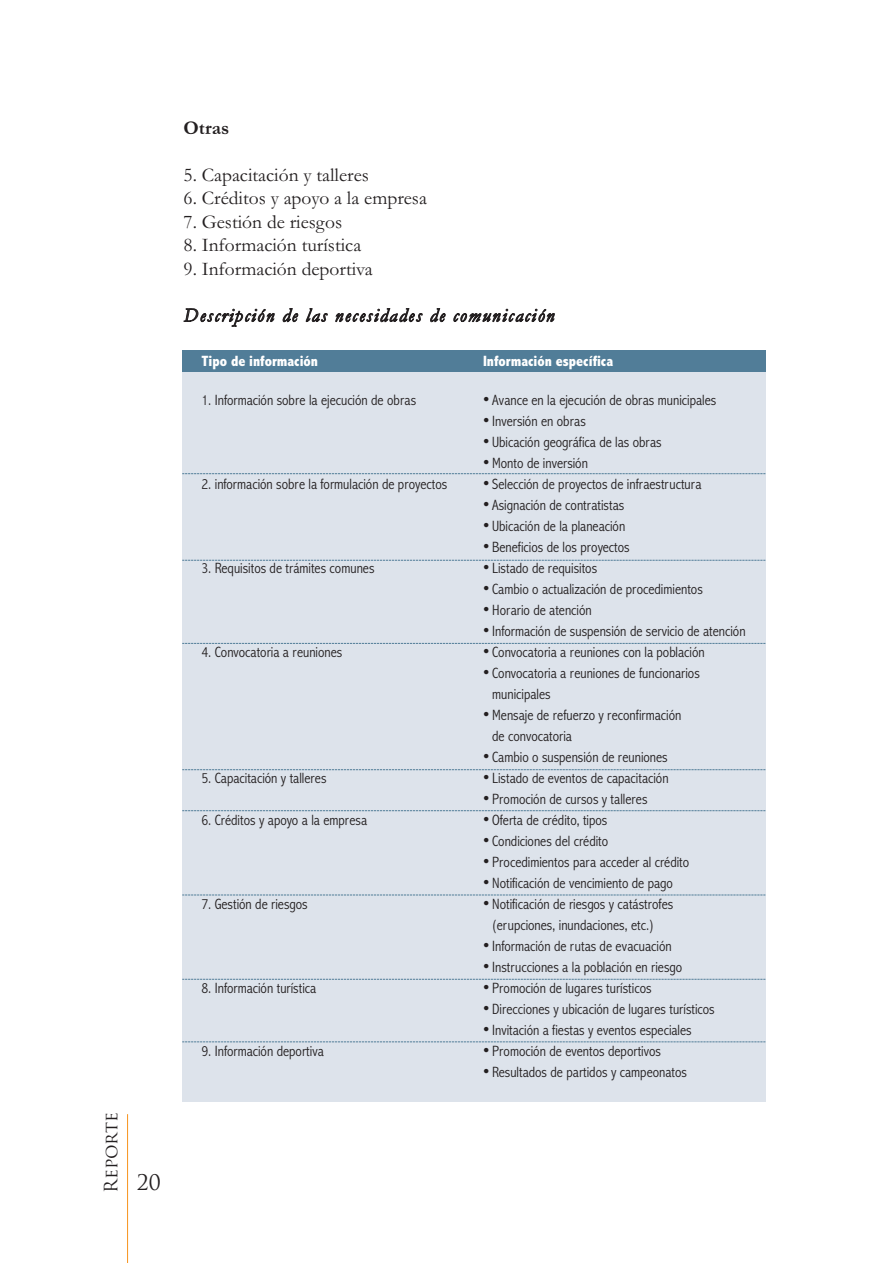
<style>
.page{position:relative;width:893px;height:1263px;background:#fff}
.page>*{position:absolute;margin:0;border:0;box-sizing:border-box;transform-origin:0 0}
.t1{font:21px "Trajan Pro";color:#231f20}
.t2{font:19.5px "Garamond";color:#231f20}
.t3{font:italic 19.5px "Garamond";letter-spacing:.08em;color:#231f20}
.t4{font:700 19.5px "Garamond";color:#231f20}
.t5{font:18px "Trajan Pro";color:#231f20}
.t6{font:300 condensed 15px/21px "Abadi";color:#231f20}
.t7{font:800 condensed 15px "Abadi";color:#fff}
.s1{font-family:"Garamond";font-weight:400;font-stretch:normal;font-size:18px}
</style>
<div class="page">
<div style="left:182px;top:371px;width:583px;height:731px;background:#dde3eb"></div>
<div style="left:182px;top:350px;width:583px;height:22px;background:#517d98"></div>
<hr style="left:127px;top:1114px;width:1px;height:149px;background:#f7931d">
<svg style="left:182px;top:473px;width:583px;height:1px"></svg>
<svg style="left:182px;top:560px;width:583px;height:1px"></svg>
<svg style="left:182px;top:643px;width:583px;height:1px"></svg>
<svg style="left:182px;top:769px;width:583px;height:1px"></svg>
<svg style="left:182px;top:810px;width:583px;height:1px"></svg>
<svg style="left:182px;top:895px;width:583px;height:1px"></svg>
<svg style="left:182px;top:979px;width:583px;height:1px"></svg>
<svg style="left:182px;top:1041px;width:583px;height:1px"></svg>
<p class="t5" style="left:104px;top:1193px;width:82px;rotate:-90deg">Reporte</p>
<h1 class="t1" style="left:137px;top:1174px;width:25px">20</h1>
<h2 class="t4" style="left:184px;top:116px;width:47px">Otras</h2>
<h2 class="t2" style="left:184px;top:163px;width:187px">5. Capacitación y talleres</h2>
<h2 class="t2" style="left:184px;top:186px;width:245px">6. Créditos y apoyo a la empresa</h2>
<h2 class="t2" style="left:184px;top:210px;width:160px">7. Gestión de riesgos</h2>
<h2 class="t2" style="left:184px;top:233px;width:179px">8. Información turística</h2>
<h2 class="t2" style="left:184px;top:257px;width:191px">9. Información deportiva</h2>
<h2 class="t3" style="left:184px;top:303px;width:372px">Descripción de las necesidades de comunicación</h2>
<p class="t7" style="left:201px;top:352px;width:118px">Tipo de información</p>
<p class="t7" style="left:483px;top:352px;width:132px">Información específica</p>
<p class="t6" style="left:201px;top:389px;width:216px">1. Información sobre la ejecución de obras</p>
<p class="t6" style="left:483px;top:389px;width:235px"><span class="s1">•</span> Avance en la ejecución de obras municipales</p>
<p class="t6" style="left:483px;top:410px;width:104px"><span class="s1">•</span> Inversión en obras</p>
<p class="t6" style="left:483px;top:431px;width:180px"><span class="s1">•</span> Ubicación geográfica de las obras</p>
<p class="t6" style="left:483px;top:452px;width:106px"><span class="s1">•</span> Monto de inversión</p>
<p class="t6" style="left:201px;top:473px;width:247px">2. información sobre la formulación de proyectos</p>
<p class="t6" style="left:483px;top:473px;width:220px"><span class="s1">•</span> Selección de proyectos de infraestructura</p>
<p class="t6" style="left:483px;top:494px;width:143px"><span class="s1">•</span> Asignación de contratistas</p>
<p class="t6" style="left:483px;top:515px;width:144px"><span class="s1">•</span> Ubicación de la planeación</p>
<p class="t6" style="left:483px;top:536px;width:148px"><span class="s1">•</span> Beneficios de los proyectos</p>
<p class="t6" style="left:201px;top:557px;width:175px">3. Requisitos de trámites comunes</p>
<p class="t6" style="left:483px;top:557px;width:116px"><span class="s1">•</span> Listado de requisitos</p>
<p class="t6" style="left:483px;top:578px;width:221px"><span class="s1">•</span> Cambio o actualización de procedimientos</p>
<p class="t6" style="left:483px;top:599px;width:110px"><span class="s1">•</span> Horario de atención</p>
<p class="t6" style="left:483px;top:620px;width:264px"><span class="s1">•</span> Información de suspensión de servicio de atención</p>
<p class="t6" style="left:201px;top:641px;width:142px">4. Convocatoria a reuniones</p>
<p class="t6" style="left:483px;top:641px;width:223px"><span class="s1">•</span> Convocatoria a reuniones con la población</p>
<p class="t6" style="left:492px;top:662px;width:209px;text-indent:-9px"><span class="s1">•</span> Convocatoria a reuniones de funcionarios municipales</p>
<p class="t6" style="left:492px;top:704px;width:191px;text-indent:-9px"><span class="s1">•</span> Mensaje de refuerzo y reconfirmación de convocatoria</p>
<p class="t6" style="left:483px;top:746px;width:186px"><span class="s1">•</span> Cambio o suspensión de reuniones</p>
<p class="t6" style="left:201px;top:767px;width:127px">5. Capacitación y talleres</p>
<p class="t6" style="left:483px;top:767px;width:187px"><span class="s1">•</span> Listado de eventos de capacitación</p>
<p class="t6" style="left:483px;top:788px;width:166px"><span class="s1">•</span> Promoción de cursos y talleres</p>
<p class="t6" style="left:201px;top:809px;width:167px">6. Créditos y apoyo a la empresa</p>
<p class="t6" style="left:483px;top:809px;width:126px"><span class="s1">•</span> Oferta de crédito, tipos</p>
<p class="t6" style="left:483px;top:830px;width:127px"><span class="s1">•</span> Condiciones del crédito</p>
<p class="t6" style="left:483px;top:851px;width:208px"><span class="s1">•</span> Procedimientos para acceder al crédito</p>
<p class="t6" style="left:483px;top:872px;width:191px"><span class="s1">•</span> Notificación de vencimiento de pago</p>
<p class="t6" style="left:201px;top:893px;width:108px">7. Gestión de riesgos</p>
<p class="t6" style="left:492px;top:893px;width:183px;text-indent:-9px"><span class="s1">•</span> Notificación de riesgos y catástrofes (erupciones, inundaciones, etc.)</p>
<p class="t6" style="left:483px;top:935px;width:190px"><span class="s1">•</span> Información de rutas de evacuación</p>
<p class="t6" style="left:483px;top:956px;width:201px"><span class="s1">•</span> Instrucciones a la población en riesgo</p>
<p class="t6" style="left:201px;top:977px;width:116px">8. Información turística</p>
<p class="t6" style="left:483px;top:977px;width:170px"><span class="s1">•</span> Promoción de lugares turísticos</p>
<p class="t6" style="left:483px;top:998px;width:233px"><span class="s1">•</span> Direcciones y ubicación de lugares turísticos</p>
<p class="t6" style="left:483px;top:1019px;width:210px"><span class="s1">•</span> Invitación a fiestas y eventos especiales</p>
<p class="t6" style="left:201px;top:1040px;width:124px">9. Información deportiva</p>
<p class="t6" style="left:483px;top:1040px;width:179px"><span class="s1">•</span> Promoción de eventos deportivos</p>
<p class="t6" style="left:483px;top:1061px;width:205px"><span class="s1">•</span> Resultados de partidos y campeonatos</p>
</div>
